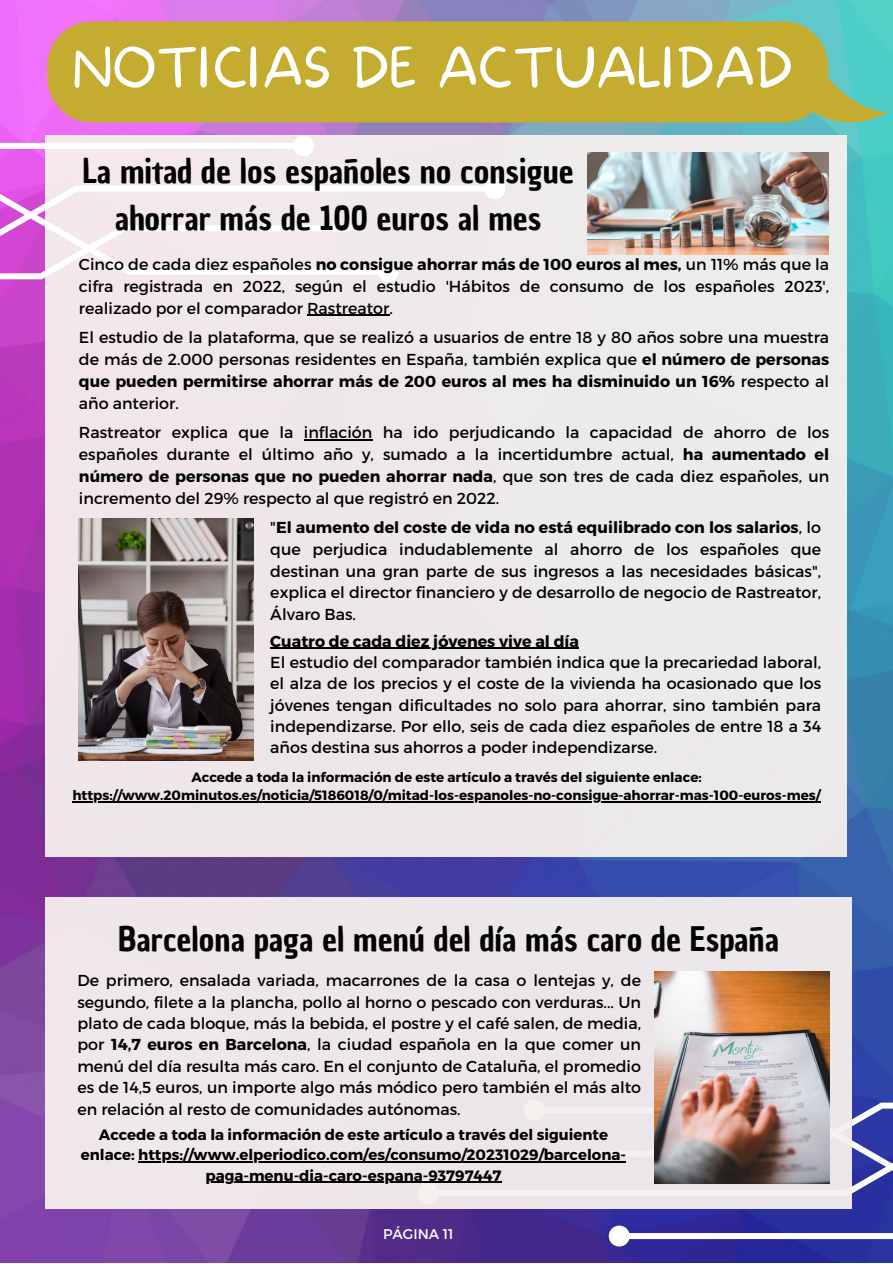
<style>
.page{position:relative;width:893px;height:1264px;background:#fff}
.page>*{position:absolute;margin:0;border:0;box-sizing:border-box;transform-origin:0 0}
.t1{font:100 52.05px "More Sugar";color:#fff}
.t2{font:33px/46px "Chau Philomene One";color:#000;text-align:center}
.t3{font:15.9px/21.3px "Montserrat";color:#000;text-align:justify}
.t4{font:700 15.9px "Montserrat";color:#000}
.t5{font:700 15px/20.2px "Montserrat";color:#000;text-align:center}
.t6{font:14.1px "Montserrat";color:#fff}
.t7{font:700 13.5px/18px "Montserrat";color:#000;text-align:center}
.s1{font-weight:700}
</style>
<div class="page">
<img style="left:0;top:0;width:892px;height:1262px">
<div style="left:45px;top:135px;width:802px;height:721px;background:#ede9ea"></div>
<svg style="left:417px;top:1099px;width:475px;height:147px;background:#504aa6"></svg>
<svg style="left:0;top:135px;width:505px;height:147px"></svg>
<svg style="left:47px;top:21px;width:840px;height:101px;background:#bfac3d"></svg>
<img style="left:587px;top:153px;width:241px;height:101px">
<img style="left:79px;top:518px;width:174px;height:242px">
<div style="left:45px;top:897px;width:806px;height:311px;background:#ede7e9"></div>
<hr style="left:307px;top:315px;width:82px;height:1px;background:#000">
<hr style="left:304px;top:439px;width:68px;height:1px;background:#000">
<hr style="left:270px;top:647px;width:309px;height:1px;background:#000">
<hr style="left:72px;top:801px;width:748px;height:1px;background:#000">
<img style="left:655px;top:971px;width:174px;height:212px">
<hr style="left:138px;top:1161px;width:488px;height:1px;background:#000">
<hr style="left:205px;top:1181px;width:296px;height:1px;background:#000">
<p class="t1" style="left:72px;top:38px;width:722px">NOTICIAS DE ACTUALIDAD</p>
<p class="t2" style="left:83px;top:149px;width:492px">La mitad de los españoles no consigue ahorrar más de 100 euros al mes</p>
<p class="t3" style="left:79px;top:252px;width:751px;line-height:22px">Cinco de cada diez españoles <span class="s1">no consigue ahorrar más de 100 euros al mes,</span> un 11% más que la cifra registrada en 2022, según el estudio 'Hábitos de consumo de los españoles 2023', realizado por el comparador Rastreator.</p>
<p class="t3" style="left:79px;top:325px;width:751px;line-height:22px">El estudio de la plataforma, que se realizó a usuarios de entre 18 y 80 años sobre una muestra de más de 2.000 personas residentes en España, también explica que <span class="s1">el número de personas que pueden permitirse ahorrar más de 200 euros al mes ha disminuido un 16%</span> respecto al año anterior.</p>
<p class="t3" style="left:79px;top:420px;width:751px;line-height:22px">Rastreator explica que la inflación ha ido perjudicando la capacidad de ahorro de los españoles durante el último año y, sumado a la incertidumbre actual, <span class="s1">ha aumentado el número de personas que no pueden ahorrar nada</span>, que son tres de cada diez españoles, un incremento del 29% respecto al que registró en 2022.</p>
<p class="t3" style="left:270px;top:515px;width:552px;line-height:21.8px">"<span class="s1">El aumento del coste de vida no está equilibrado con los salarios</span>, lo que perjudica indudablemente al ahorro de los españoles que destinan una gran parte de sus ingresos a las necesidades básicas", explica el director financiero y de desarrollo de negocio de Rastreator, Álvaro Bas.</p>
<p class="t4" style="left:270px;top:630px;width:310px">Cuatro de cada diez jóvenes vive al día</p>
<p class="t3" style="left:270px;top:651px;width:552px">El estudio del comparador también indica que la precariedad laboral, el alza de los precios y el coste de la vivienda ha ocasionado que los jóvenes tengan dificultades no solo para ahorrar, sino también para independizarse. Por ello, seis de cada diez españoles de entre 18 a 34 años destina sus ahorros a poder independizarse.</p>
<p class="t7" style="left:72px;top:767px;width:749px">Accede a toda la información de este artículo a través del siguiente enlace: https://www.20minutos.es/noticia/5186018/0/mitad-los-espanoles-no-consigue-ahorrar-mas-100-euros-mes/</p>
<p class="t2" style="left:118px;top:916px;width:662px">Barcelona paga el menú del día más caro de España</p>
<p class="t3" style="left:77px;top:969px;width:565px">De primero, ensalada variada, macarrones de la casa o lentejas y, de segundo, filete a la plancha, pollo al horno o pescado con verduras... Un plato de cada bloque, más la bebida, el postre y el café salen, de media, por <span class="s1">14,7 euros en Barcelona</span>, la ciudad española en la que comer un menú del día resulta más caro. En el conjunto de Cataluña, el promedio es de 14,5 euros, un importe algo más módico pero también el más alto en relación al resto de comunidades autónomas.</p>
<p class="t5" style="left:81px;top:1123px;width:546px">Accede a toda la información de este artículo a través del siguiente enlace: https://www.elperiodico.com/es/consumo/20231029/barcelona&shy;paga-menu-dia-caro-espana-93797447</p>
<p class="t6" style="left:383px;top:1225px;width:72px">PÁGINA 11</p>
</div>
